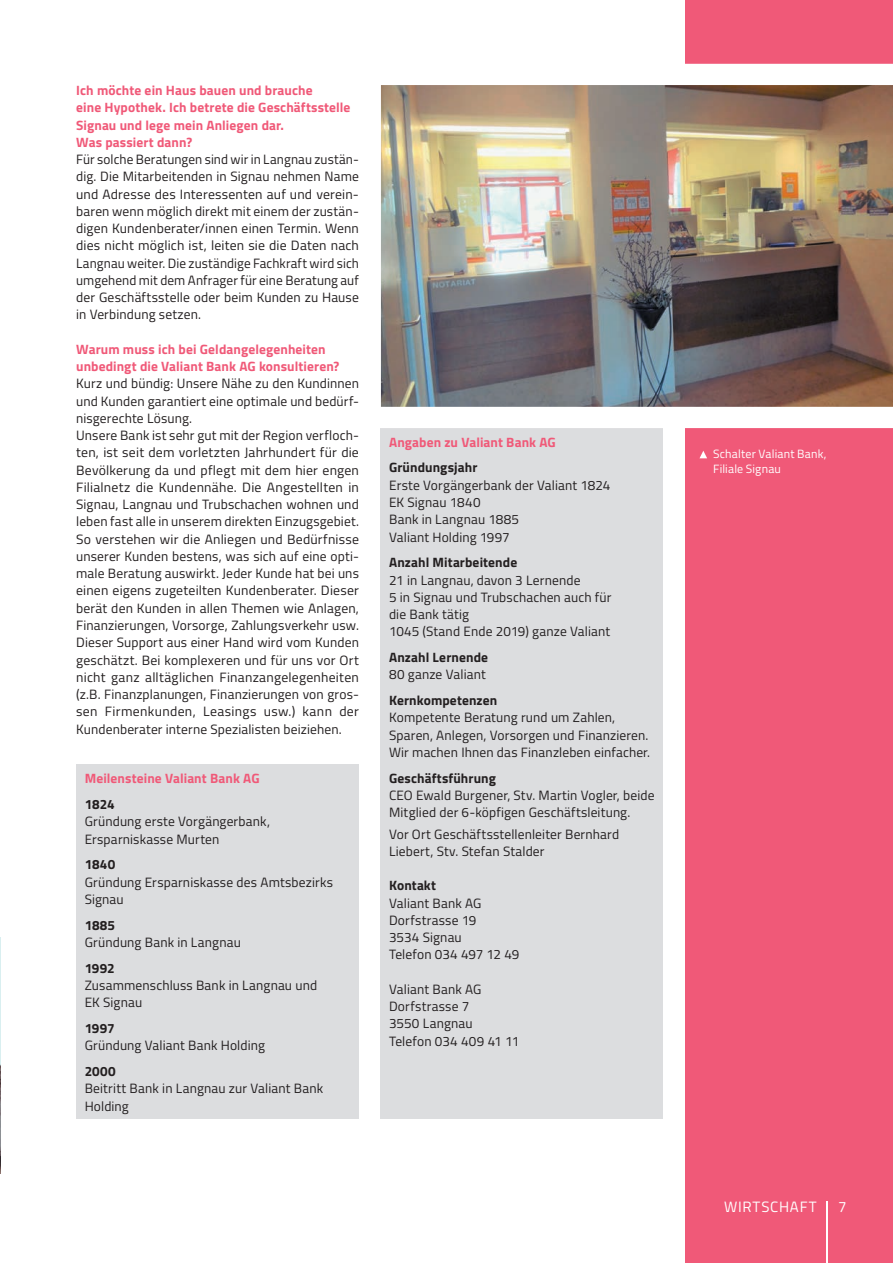
<style>
.page{position:relative;width:893px;height:1263px;background:#fff}
.page>*{position:absolute;margin:0;border:0;box-sizing:border-box;transform-origin:0 0}
.t1{font:15px "Titillium";letter-spacing:.05em;color:#fff}
.t2{font:13.5px/17.2px "Titillium";letter-spacing:.01em;color:#231f20}
.t3{font:700 13.5px/17.2px "Titillium";letter-spacing:.01em;color:#f05978}
.t4{font:700 13.5px "Titillium";letter-spacing:.01em;color:#231f20}
.t5{font:12px/15px "Titillium";letter-spacing:.015em;color:#fff}
</style>
<div class="page">
<div style="left:686px;top:0;width:207px;height:1263px;background:#f05978"></div>
<div style="left:381px;top:428px;width:282px;height:690px;background:#dcdddf"></div>
<div style="left:76px;top:765px;width:283px;height:354px;background:#dcdddf"></div>
<img style="left:380px;top:64px;width:513px;height:364px">
<img style="left:0;top:938px;width:1px;height:236px">
<svg style="left:699px;top:451px;width:8px;height:7px"></svg>
<hr style="left:827px;top:1201px;width:1px;height:62px;background:#fff">
<p class="t3" style="left:76px;top:81px;width:276px">Ich möchte ein Haus bauen und brauche<br>eine Hypothek. Ich betrete die Geschäftsstelle Signau und lege mein Anliegen dar.<br>Was passiert dann?</p>
<p class="t2" style="left:76px;top:150px;width:284px;text-align:justify">Für solche Beratungen sind wir in Langnau zustän&shy;dig. Die Mitarbeitenden in Signau nehmen Name und Adresse des Interessenten auf und verein&shy;baren wenn möglich direkt mit einem der zustän&shy;digen Kundenberater/innen einen Termin. Wenn dies nicht möglich ist, leiten sie die Daten nach Langnau weiter. Die zuständige Fachkraft wird sich umgehend mit dem Anfrager für eine Beratung auf der Geschäftsstelle oder beim Kunden zu Hause in Verbindung setzen.</p>
<p class="t3" style="left:76px;top:340px;width:265px">Warum muss ich bei Geldangelegenheiten unbedingt die Valiant Bank AG konsultieren?</p>
<p class="t2" style="left:76px;top:374px;width:284px">Kurz und bündig: Unsere Nähe zu den Kundinnen und Kunden garantiert eine optimale und bedürf&shy;nisgerechte Lösung.<br>Unsere Bank ist sehr gut mit der Region verfloch&shy;ten, ist seit dem vorletzten Jahrhundert für die Bevölkerung da und pflegt mit dem hier engen Filialnetz die Kundennähe. Die Angestellten in Signau, Langnau und Trubschachen wohnen und leben fast alle in unserem direkten Einzugsgebiet.<br>So verstehen wir die Anliegen und Bedürfnisse unserer Kunden bestens, was sich auf eine opti&shy;male Beratung auswirkt. Jeder Kunde hat bei uns einen eigens zugeteilten Kundenberater. Dieser berät den Kunden in allen Themen wie Anlagen, Finanzierungen, Vorsorge, Zahlungsverkehr usw.<br>Dieser Support aus einer Hand wird vom Kunden geschätzt. Bei komplexeren und für uns vor Ort nicht ganz alltäglichen Finanzangelegenheiten (z.B. Finanzplanungen, Finanzierungen von gros&shy;sen Firmenkunden, Leasings usw.) kann der Kundenberater interne Spezialisten beiziehen.</p>
<p class="t3" style="left:85px;top:769px;width:176px">Meilensteine Valiant Bank AG</p>
<p class="t4" style="left:85px;top:794px;width:32px">1824</p>
<p class="t2" style="left:85px;top:812px;width:187px">Gründung erste Vorgängerbank,<br>Ersparniskasse Murten</p>
<p class="t4" style="left:85px;top:854px;width:32px">1840</p>
<p class="t2" style="left:85px;top:873px;width:250px">Gründung Ersparniskasse des Amtsbezirks<br>Signau</p>
<p class="t4" style="left:85px;top:915px;width:32px">1885</p>
<p class="t2" style="left:85px;top:933px;width:158px">Gründung Bank in Langnau</p>
<p class="t4" style="left:85px;top:958px;width:32px">1992</p>
<p class="t2" style="left:85px;top:976px;width:234px">Zusammenschluss Bank in Langnau und<br>EK Signau</p>
<p class="t4" style="left:85px;top:1018px;width:32px">1997</p>
<p class="t2" style="left:85px;top:1036px;width:182px">Gründung Valiant Bank Holding</p>
<p class="t4" style="left:85px;top:1061px;width:33px">2000</p>
<p class="t2" style="left:85px;top:1079px;width:240px">Beitritt Bank in Langnau zur Valiant Bank<br>Holding</p>
<p class="t3" style="left:389px;top:433px;width:168px">Angaben zu Valiant Bank AG</p>
<p class="t4" style="left:389px;top:457px;width:90px">Gründungsjahr</p>
<p class="t2" style="left:389px;top:476px;width:223px">Erste Vorgängerbank der Valiant 1824<br>EK Signau 1840<br>Bank in Langnau 1885<br>Valiant Holding 1997</p>
<p class="t4" style="left:389px;top:552px;width:130px">Anzahl Mitarbeitende</p>
<p class="t2" style="left:389px;top:570px;width:224px">21 in Langnau, davon 3 Lernende<br>5 in Signau und Trubschachen auch für die Bank tätig<br>1045 (Stand Ende 2019) ganze Valiant</p>
<p class="t4" style="left:389px;top:647px;width:101px">Anzahl Lernende</p>
<p class="t2" style="left:389px;top:665px;width:98px">80 ganze Valiant</p>
<p class="t4" style="left:389px;top:690px;width:110px">Kernkompetenzen</p>
<p class="t2" style="left:389px;top:708px;width:263px">Kompetente Beratung rund um Zahlen,<br>Sparen, Anlegen, Vorsorgen und Finanzieren.<br>Wir machen Ihnen das Finanzleben einfacher.</p>
<p class="t4" style="left:389px;top:767px;width:108px">Geschäftsführung</p>
<p class="t2" style="left:389px;top:786px;width:267px">CEO Ewald Burgener, Stv. Martin Vogler, beide<br>Mitglied der 6-köpfigen Geschäftsleitung.</p>
<p class="t2" style="left:389px;top:824px;width:232px">Vor Ort Geschäftsstellenleiter Bernhard<br>Liebert, Stv. Stefan Stalder</p>
<p class="t4" style="left:389px;top:875px;width:49px">Kontakt</p>
<p class="t2" style="left:389px;top:894px;width:132px">Valiant Bank AG<br>Dorfstrasse 19<br>3534 Signau<br>Telefon 034 497 12 49</p>
<p class="t2" style="left:389px;top:980px;width:132px">Valiant Bank AG<br>Dorfstrasse 7<br>3550 Langnau<br>Telefon 034 409 41 11</p>
<p class="t5" style="left:713px;top:446px;width:115px">Schalter Valiant Bank,<br>Filiale Signau</p>
<p class="t1" style="left:724px;top:1195px;width:94px">WIRTSCHAFT</p>
<p class="t1" style="left:838px;top:1195px;width:10px">7</p>
</div>
